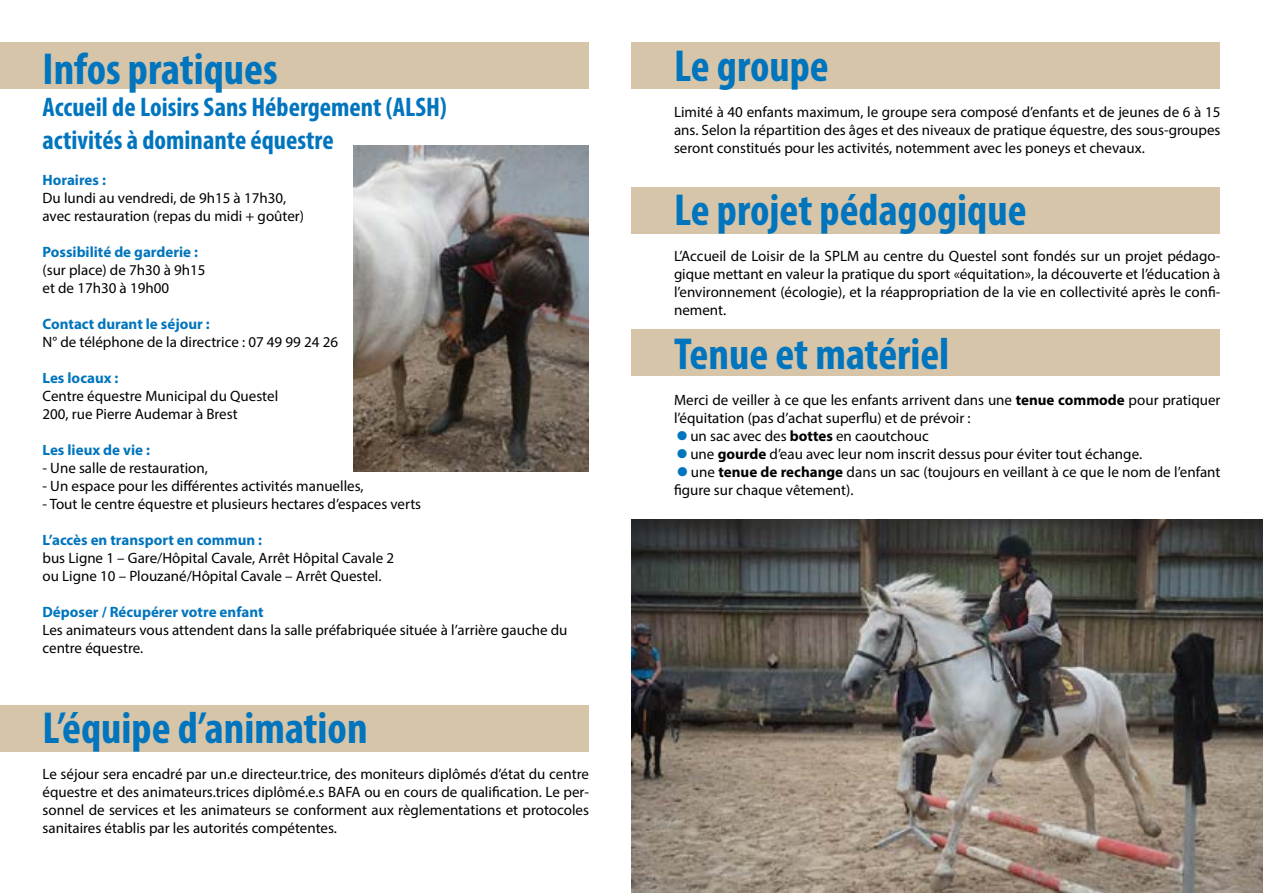
<style>
.page{position:relative;width:1263px;height:893px;background:#fff}
.page>*{position:absolute;margin:0;border:0;box-sizing:border-box;transform-origin:0 0}
.t1{font:700 condensed 45px "Myriad Pro";color:#0075be}
.t2{font:700 condensed 27px/32.4px "Myriad Pro";color:#0075be}
.t3{font:15px/18px "Myriad Pro";color:#000}
.t4{font:700 15px "Myriad Pro";color:#0075be}
.s1{font-weight:700}
.s2{font-family:"Alpha Ligue";color:#0075be}
</style>
<div class="page">
<div style="left:631px;top:330px;width:589px;height:46px;background:#d6c5a9"></div>
<div style="left:631px;top:187px;width:589px;height:47px;background:#d6c5a9"></div>
<div style="left:631px;top:43px;width:589px;height:46px;background:#d6c5a9"></div>
<div style="left:0;top:705px;width:589px;height:47px;background:#d6c5a9"></div>
<div style="left:0;top:42px;width:589px;height:47px;background:#d6c5a9"></div>
<img style="left:354px;top:146px;width:235px;height:326px">
<img style="left:631px;top:519px;width:632px;height:374px">
<h1 class="t1" style="left:43px;top:41px;width:237px">Infos pratiques</h1>
<h2 class="t2" style="left:43px;top:90px;width:406px">Accueil de Loisirs Sans Hébergement (ALSH) activités à dominante équestre</h2>
<p class="t4" style="left:43px;top:170px;width:65px">Horaires :</p>
<p class="t3" style="left:43px;top:188px;width:263px">Du lundi au vendredi, de 9h15 à 17h30, avec restauration (repas du midi + goûter)</p>
<p class="t4" style="left:43px;top:242px;width:157px">Possibilité de garderie :</p>
<p class="t3" style="left:43px;top:260px;width:165px">(sur place) de 7h30 à 9h15 et de 17h30 à 19h00</p>
<p class="t4" style="left:43px;top:314px;width:169px">Contact durant le séjour :</p>
<p class="t3" style="left:43px;top:332px;width:297px">N° de téléphone de la directrice : 07 49 99 24 26</p>
<p class="t4" style="left:43px;top:368px;width:78px">Les locaux :</p>
<p class="t3" style="left:43px;top:386px;width:237px">Centre équestre Municipal du Questel<br>200, rue Pierre Audemar à Brest</p>
<p class="t4" style="left:43px;top:440px;width:109px">Les lieux de vie :</p>
<p class="t3" style="left:43px;top:458px;width:167px">- Une salle de restauration,</p>
<p class="t3" style="left:43px;top:476px;width:323px">- Un espace pour les différentes activités manuelles,</p>
<p class="t3" style="left:43px;top:494px;width:380px">- Tout le centre équestre et plusieurs hectares d’espaces verts</p>
<p class="t4" style="left:43px;top:530px;width:221px">L’accès en transport en commun :</p>
<p class="t3" style="left:43px;top:548px;width:353px">bus Ligne 1 – Gare/Hôpital Cavale, Arrêt Hôpital Cavale 2 ou Ligne 10 – Plouzané/Hôpital Cavale – Arrêt Questel.</p>
<p class="t4" style="left:43px;top:602px;width:223px">Déposer / Récupérer votre enfant</p>
<p class="t3" style="left:43px;top:620px;width:526px">Les animateurs vous attendent dans la salle préfabriquée située à l’arrière gauche du centre équestre.</p>
<h1 class="t1" style="left:43px;top:699px;width:327px">L’équipe d’animation</h1>
<p class="t3" style="left:43px;top:764px;width:548px;text-align:justify">Le séjour sera encadré par un.e directeur.trice, des moniteurs diplômés d’état du centre équestre et des animateurs.trices diplômé.e.s BAFA ou en cours de qualification. Le per&shy;sonnel de services et les animateurs se conforment aux règlementations et protocoles sanitaires établis par les autorités compétentes.</p>
<h1 class="t1" style="left:674px;top:37px;width:156px">Le groupe</h1>
<p class="t3" style="left:674px;top:102px;width:548px;text-align:justify">Limité à 40 enfants maximum, le groupe sera composé d’enfants et de jeunes de 6 à 15 ans. Selon la répartition des âges et des niveaux de pratique équestre, des sous-groupes seront constitués pour les activités, notemment avec les poneys et chevaux.</p>
<h1 class="t1" style="left:674px;top:181px;width:354px">Le projet pédagogique</h1>
<p class="t3" style="left:674px;top:246px;width:548px;text-align:justify">L’Accueil de Loisir de la SPLM au centre du Questel sont fondés sur un projet pédago&shy;gique mettant en valeur la pratique du sport «équitation», la découverte et l’éducation à l’environnement (écologie), et la réappropriation de la vie en collectivité après le confi&shy;nement.</p>
<h1 class="t1" style="left:674px;top:325px;width:277px">Tenue et matériel</h1>
<p class="t3" style="left:674px;top:390px;width:548px">Merci de veiller à ce que les enfants arrivent dans une <span class="s1">tenue commode</span> pour pratiquer l’équitation (pas d’achat superflu) et de prévoir :<br><span class="s2">O</span> un sac avec des <span class="s1">bottes</span> en caoutchouc<br><span class="s2">O</span> une <span class="s1">gourde</span> d’eau avec leur nom inscrit dessus pour éviter tout échange.<br><span class="s2">O</span> une <span class="s1">tenue de rechange</span> dans un sac (toujours en veillant à ce que le nom de l’enfant figure sur chaque vêtement).</p>
</div>
